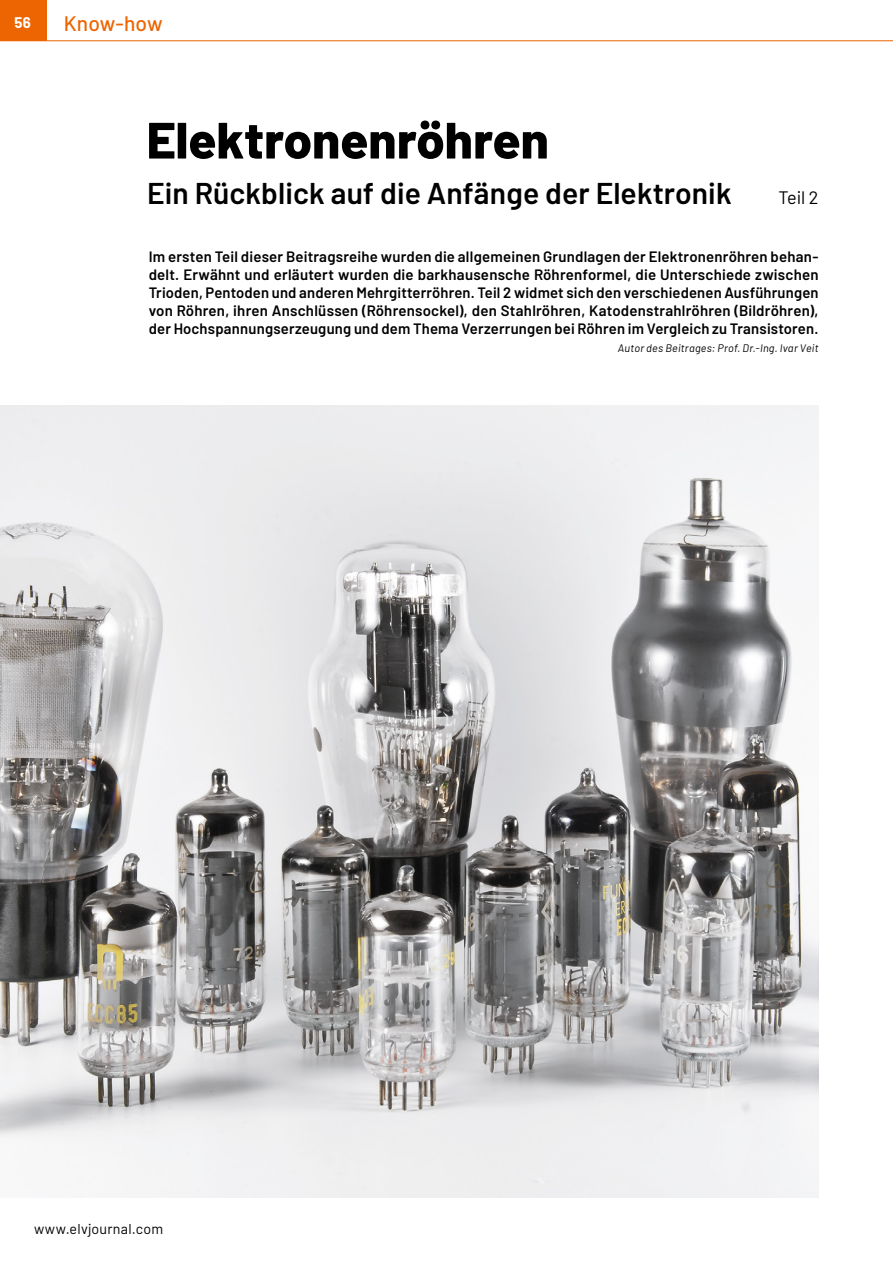
<style>
.page{position:relative;width:893px;height:1263px;background:#fff}
.page>*{position:absolute;margin:0;border:0;box-sizing:border-box;transform-origin:0 0}
.Hauptzeile{font:800 51px "Barlow";color:#000}
.Gerätename{font:600 30px "Barlow";letter-spacing:.005em;color:#000}
.t1{font:500 21px "Barlow";color:#ec6502}
.Teil_x{font:18px "Barlow";color:#000}
.Einleitung{font:600 15px/18px "Barlow";letter-spacing:.015em;color:#000;text-align:justify}
.t2{font:700 15px "Barlow";color:#fff}
.t3{font:14.25px "Barlow";letter-spacing:.02em;color:#000}
.Einleitung-2{font:italic 10.8px "Barlow";letter-spacing:.02em;color:#000}
</style>
<div class="page">
<div style="left:0;top:0;width:47px;height:40px;background:#ec6502"></div>
<hr style="left:0;top:40px;width:893px;height:1px;background:#ec6502">
<img style="left:0;top:406px;width:819px;height:792px">
<p class="t2" style="left:14px;top:11px;width:18px">56</p>
<h3 class="t1" style="left:64px;top:8px;width:100px">Know-how</h3>
<p class="Hauptzeile" style="left:147px;top:102px;width:404px">Elektronenröhren</p>
<p class="Gerätename" style="left:147px;top:171px;width:586px">Ein Rückblick auf die Anfänge der Elektronik</p>
<p class="Teil_x" style="left:778px;top:184px;width:42px">Teil 2</p>
<p class="Einleitung" style="left:149px;top:246px;width:671px">Im ersten Teil dieser Beitragsreihe wurden die allgemeinen Grundlagen der Elektronenröhren behan&shy;delt. Erwähnt und erläutert wurden die barkhausensche Röhrenformel, die Unterschiede zwischen Trioden, Pentoden und anderen Mehrgitterröhren. Teil 2 widmet sich den verschiedenen Ausführungen von Röhren, ihren Anschlüssen (Röhrensockel), den Stahlröhren, Katodenstrahlröhren (Bildröhren), der Hochspannungserzeugung und dem Thema Verzerrungen bei Röhren im Vergleich zu Transistoren.</p>
<p class="t3" style="left:34px;top:1218px;width:131px">www.elvjournal.com</p>
<p class="Einleitung-2" style="left:618px;top:340px;width:202px">Autor des Beitrages: Prof. Dr.-Ing. Ivar Veit</p>
</div>
